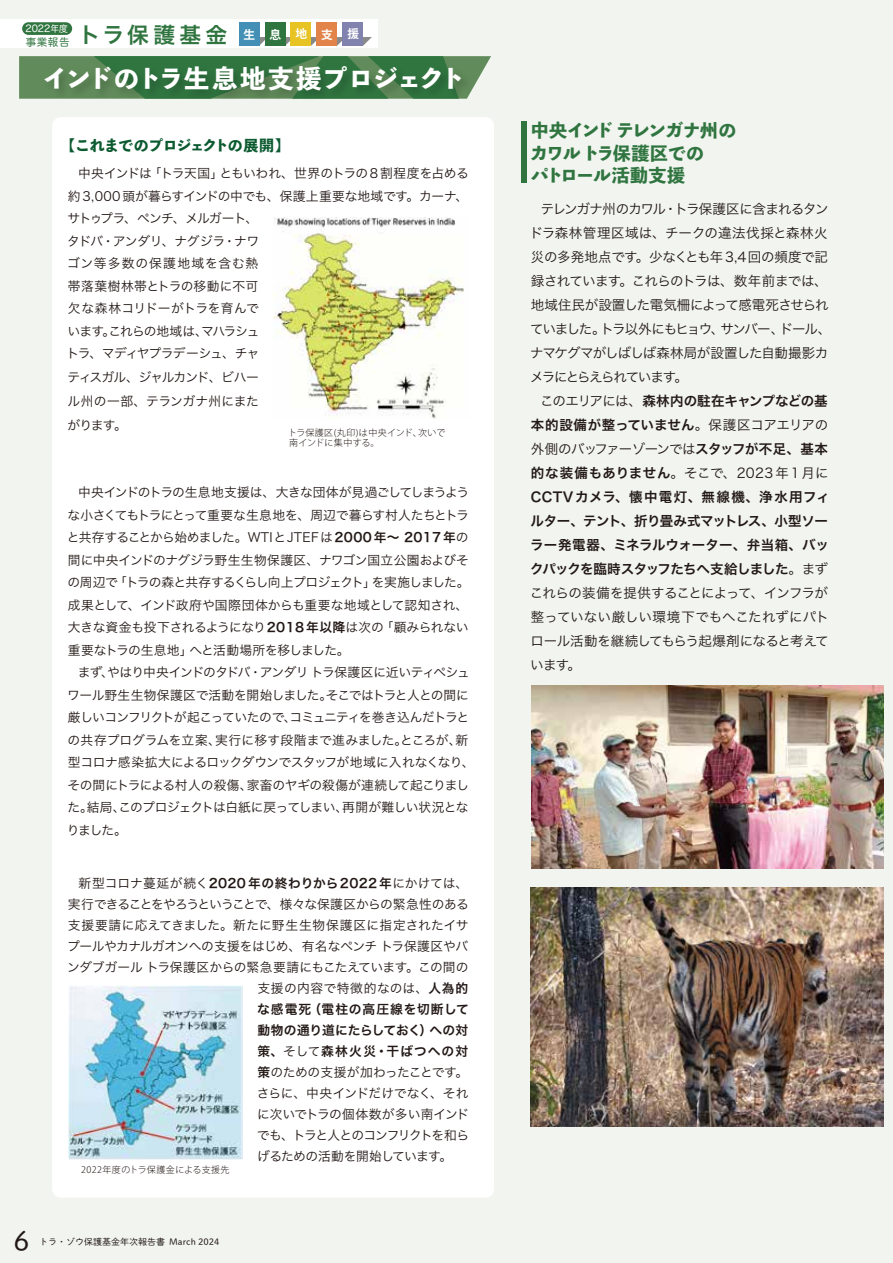
<style>
.page{position:relative;width:893px;height:1263px;background:#f1f4ef}
.page>*{position:absolute;margin:0;border:0;box-sizing:border-box;transform-origin:0 0}
.t1{font:27px "DNP Shuei M Go Std L";color:#221815}
.t2{font:800 25.5px "Toppan Bunkyu Midashi Gothic Std N";letter-spacing:-.02em;color:#fff}
.t3{font:21.75px "Hiragino Sans W6";letter-spacing:.2em;color:#307540}
.t4{font:800 18px/22.5px "Toppan Bunkyu Midashi Gothic Std N";letter-spacing:-.04em;color:#307540}
.t5{font:800 15px "Toppan Bunkyu Midashi Gothic Std N";letter-spacing:-.045em;color:#0b5a30}
.t6{font:13.5px/24px "Hira Kaku Pro N W3";letter-spacing:-.04em;color:#221815}
.t7{font:13.5px/24px "Hira Kaku Pro N W6";letter-spacing:-.005em;color:#221815;text-align:right}
.t8{font:12.75px/22.5px "Hira Kaku Pro N W3";letter-spacing:-.03em;color:#221815;text-align:justify}
.t9{font:12.75px/21px "Hira Kaku Pro N W3";letter-spacing:-.01em;color:#221815;text-align:right}
.t10{font:12.75px/21px "Hira Kaku Pro N W6";letter-spacing:.055em;color:#221815;text-align:justify}
.t11{font:10.5px "Hira Maru Pro W4";color:#307540}
.t12{font:9.6px "Hira Maru Pro W4";color:#fff}
.t13{font:300 9px/10.5px "Koz Go Pr 6 N";letter-spacing:.03em;color:#221815}
.t14{font:300 9px "Koz Go Pr 6 N";letter-spacing:.05em;color:#221815}
.t15{font:8.85px "DNP Shuei M Go Std L";color:#221815}
.s1{font-size:9.15px}
.s2{font-family:"Hira Kaku Pro N W6"}
.s3{font-family:"Hira Kaku Pro N W3"}
</style>
<div class="page">
<div style="left:52px;top:117px;width:442px;height:1081px;background:#fff;border-radius:9px"></div>
<div style="left:0;top:19px;width:378px;height:29px;background:#fff"></div>
<div style="left:238px;top:22px;width:21px;height:23px;background:#438fb5"></div>
<div style="left:264px;top:22px;width:21px;height:23px;background:#307540"></div>
<div style="left:290px;top:22px;width:21px;height:23px;background:#e7c324"></div>
<div style="left:316px;top:22px;width:21px;height:23px;background:#e2844a"></div>
<svg style="left:259px;top:37px;width:113px;height:8px"></svg>
<div style="left:342px;top:22px;width:21px;height:23px;background:#8182ae"></div>
<div style="left:22px;top:22px;width:50px;height:13px;background:#307540;border-radius:6px"></div>
<svg style="left:19px;top:56px;width:472px;height:43px"></svg>
<img style="left:40px;top:61px;width:437px;height:38px">
<img style="left:273px;top:218px;width:191px;height:201px">
<img style="left:531px;top:685px;width:353px;height:183px">
<img style="left:68px;top:985px;width:174px;height:174px">
<div style="left:521px;top:122px;width:5px;height:61px;background:#307540"></div>
<img style="left:531px;top:887px;width:353px;height:240px">
<p class="t12" style="left:25px;top:20px;width:44px">2022<span class="s1">年度</span></p>
<p class="t11" style="left:26px;top:32px;width:45px">事業報告</p>
<h3 class="t3" style="left:79px;top:15px;width:282px">トラ保護基金 <sup>生</sup> <sup>息</sup> <sup>地</sup> <sup>支</sup> <sup>援</sup></h3>
<h2 class="t2" style="left:42px;top:59px;width:425px">インドのトラ生息地支援プロジェクト</h2>
<p class="t5" style="left:60px;top:134px;width:231px">【これまでのプロジェクトの展開】</p>
<p class="t8" style="left:67px;top:161px;width:404px;text-align:left;text-indent:12px">中央インドは「トラ天国」ともいわれ、世界のトラの8 割程度を占める約 3,000 頭が暮らすインドの中でも、保護上重要な地域です。カーナ、サトゥプラ、ペンチ、メルガート、<br>タドバ・アンダリ、ナグジラ・ナワ<br>ゴン等多数の保護地域を含む熱<br>帯落葉樹林帯とトラの移動に不可<br>欠な森林コリドーがトラを育んで<br>います。これらの地域は、マハラシュ<br>トラ、マディヤプラデーシュ、チャ</p>
<p class="t8" style="left:68px;top:365px;width:193px;line-height:24px">ティスガル、ジャルカンド、ビハール州の一部、テランガナ州にまたがります。</p>
<p class="t13" style="left:288px;top:427px;width:159px">トラ保護区(丸印)は中央インド、次いで南インドに集中する。</p>
<p class="t8" style="left:67px;top:480px;width:404px;text-indent:11px">中央インドのトラの生息地支援は、大きな団体が見過ごしてしまうような小さくてもトラにとって重要な生息地を、周辺で暮らす村人たちとトラと共存することから始めました。WTIとJTEFは<span class="s2">2000年～ 2017年</span>の間に中央インドのナグジラ野生生物保護区、ナワゴン国立公園およびその周辺で「トラの森と共存するくらし向上プロジェクト」を実施しました。成果として、インド政府や国際団体からも重要な地域として認知され、大きな資金も投下されるようになり<span class="s2">2018 年以降</span>は次の「顧みられない重要なトラの生息地」へと活動場所を移しました。</p>
<p class="t8" style="left:67px;top:660px;width:409px;text-align:left;text-indent:11px">まず、やはり中央インドのタドバ・アンダリ トラ保護区に近いティペシュワール野生生物保護区で活動を開始しました。そこではトラと人との間に厳しいコンフリクトが起こっていたので、コミュニティを巻き込んだトラとの共存プログラムを立案、実行に移す段階まで進みました。ところが、新型コロナ感染拡大によるロックダウンでスタッフが地域に入れなくなり、その間にトラによる村人の殺傷、家畜のヤギの殺傷が連続して起こりました。結局、このプロジェクトは白紙に戻ってしまい、再開が難しい状況となりました。</p>
<p class="t9" style="left:67px;top:872px;width:403px">新型コロナ蔓延が続く<span class="s2">2020年の終わりから2022年</span>にかけては、実行できることをやろうということで、様々な保護区からの緊急性のある支援要請に応えてきました。新たに野生生物保護区に指定されたイサプールやカナルガオンへの支援をはじめ、有名なペンチ トラ保護区やバンダブガール トラ保護区からの緊急要請にもこたえています。この間の支援の内容で特徴的なのは、<span class="s2">人為的</span></p>
<p class="t10" style="left:257px;top:998px;width:213px">な感電死（電柱の高圧線を切断して動物の通り道にたらしておく）への対策、<span class="s3">そして</span>森林火災・干ばつへの対</p>
<p class="t8" style="left:257px;top:1061px;width:214px;line-height:21px"><span class="s2">策</span>のための支援が加わったことです。さらに、中央インドだけでなく、それに次いでトラの個体数が多い南インドでも、トラと人とのコンフリクトを和らげるための活動を開始しています。</p>
<p class="t14" style="left:81px;top:1165px;width:150px">2022年度のトラ保護金による支援先</p>
<h1 class="t1" style="left:13px;top:1221px;width:17px">6</h1>
<p class="t15" style="left:39px;top:1235px;width:182px">トラ・ゾウ保護基金年次報告書 March 2024</p>
<h3 class="t4" style="left:530px;top:118px;width:208px">中央インド テレンガナ州のカワル トラ保護区での<br>パトロール活動支援</h3>
<p class="t6" style="left:529px;top:196px;width:304px;text-indent:12px">テレンガナ州のカワル・トラ保護区に含まれるタンドラ森林管理区域は、チークの違法伐採と森林火災の多発地点です。少なくとも年3,4回の頻度で記録されています。これらのトラは、数年前までは、地域住民が設置した電気柵によって感電死させられていました。トラ以外にもヒョウ、サンバー、ドール、ナマケグマがしばしば森林局が設置した自動撮影カメラにとらえられています。</p>
<p class="t7" style="left:531px;top:388px;width:299px"><span class="s3">このエリアには、</span>森林内の駐在キャンプなどの基本的設備が整っていません<span class="s3">。保護区コアエリアの</span></p>
<p class="t6" style="left:531px;top:436px;width:299px">外側のバッファーゾーンでは<span class="s2">スタッフが不足、基本的な装備もありません</span>。そこで、2023年1月に</p>
<p class="t7" style="left:530px;top:484px;width:301px;text-align:left">CCTVカメラ、懐中電灯、無線機、浄水用フィルター、テント、折り畳み式マットレス、小型ソーラー発電器、ミネラルウォーター、弁当箱、バックパックを臨時スタッフたちへ支給しました<span class="s3">。まず</span></p>
<p class="t6" style="left:530px;top:580px;width:301px;text-align:justify">これらの装備を提供することによって、インフラが整っていない厳しい環境下でもへこたれずにパトロール活動を継続してもらう起爆剤になると考えています。</p>
</div>
